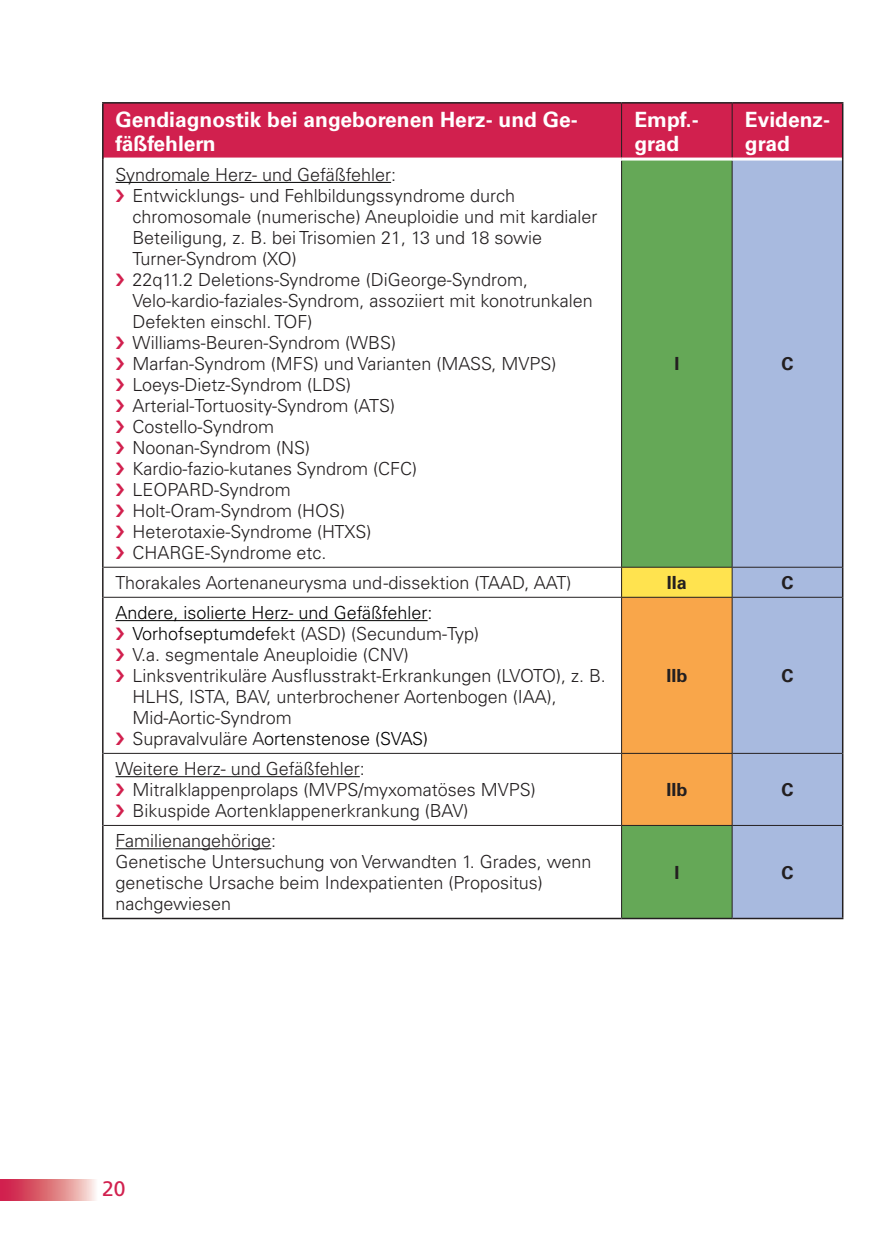
<style>
.page{position:relative;width:893px;height:1259px;background:#fff}
.page>*{position:absolute;margin:0;border:0;box-sizing:border-box;transform-origin:0 0}
.t1{font:700 21px/24px "Univers LT Pro 65";color:#fff}
.t2{font:21px "Frutiger LT Pro";color:#d1204e}
.t3{font:300 18px/21px "Univers LT Pro 45";color:#231f20}
.t4{font:700 18px "Univers LT Pro 65";color:#231f20}
.s1{color:#000}
</style>
<div class="page">
<svg style="left:0;top:1179px;width:96px;height:21px;background:#df7683"></svg>
<div style="left:104px;top:104px;width:738px;height:54px;background:#d1204e"></div>
<div style="left:622px;top:161px;width:110px;height:756px;background:#65a857"></div>
<div style="left:733px;top:161px;width:109px;height:756px;background:#a8badf"></div>
<svg style="left:622px;top:568px;width:220px;height:257px;background:#d0b294"></svg>
<hr style="left:732px;top:104px;width:1px;height:54px;background:#231f20">
<hr style="left:732px;top:567px;width:110px;height:1px;background:#231f20">
<hr style="left:732px;top:597px;width:110px;height:1px;background:#231f20">
<hr style="left:732px;top:825px;width:110px;height:1px;background:#231f20">
<hr style="left:621px;top:104px;width:1px;height:54px;background:#231f20">
<hr style="left:621px;top:161px;width:1px;height:406px;background:#231f20">
<hr style="left:622px;top:567px;width:110px;height:1px;background:#231f20">
<hr style="left:622px;top:597px;width:110px;height:1px;background:#231f20">
<hr style="left:622px;top:753px;width:110px;height:1px;background:#231f20">
<hr style="left:732px;top:161px;width:1px;height:406px;background:#231f20">
<hr style="left:732px;top:567px;width:1px;height:30px;background:#231f20">
<hr style="left:732px;top:597px;width:1px;height:156px;background:#231f20">
<hr style="left:104px;top:567px;width:518px;height:1px;background:#231f20">
<hr style="left:621px;top:567px;width:1px;height:30px;background:#231f20">
<hr style="left:104px;top:597px;width:518px;height:1px;background:#231f20">
<hr style="left:621px;top:597px;width:1px;height:156px;background:#231f20">
<hr style="left:104px;top:753px;width:518px;height:1px;background:#231f20">
<hr style="left:621px;top:754px;width:1px;height:71px;background:#231f20">
<hr style="left:104px;top:825px;width:518px;height:1px;background:#231f20">
<hr style="left:732px;top:753px;width:110px;height:1px;background:#231f20">
<hr style="left:732px;top:754px;width:1px;height:71px;background:#231f20">
<hr style="left:622px;top:825px;width:110px;height:1px;background:#231f20">
<hr style="left:621px;top:826px;width:1px;height:91px;background:#231f20">
<hr style="left:732px;top:826px;width:1px;height:91px;background:#231f20">
<hr style="left:102px;top:102px;width:520px;height:2px;background:#231f20">
<hr style="left:102px;top:104px;width:2px;height:55px;background:#231f20">
<hr style="left:622px;top:102px;width:110px;height:2px;background:#231f20">
<hr style="left:732px;top:102px;width:111px;height:2px;background:#231f20">
<hr style="left:842px;top:104px;width:1px;height:55px;background:#231f20">
<hr style="left:102px;top:159px;width:2px;height:408px;background:#231f20">
<hr style="left:842px;top:159px;width:1px;height:408px;background:#231f20">
<hr style="left:102px;top:567px;width:2px;height:30px;background:#231f20">
<hr style="left:842px;top:567px;width:1px;height:30px;background:#231f20">
<hr style="left:102px;top:597px;width:2px;height:156px;background:#231f20">
<hr style="left:842px;top:597px;width:1px;height:156px;background:#231f20">
<hr style="left:102px;top:753px;width:2px;height:72px;background:#231f20">
<hr style="left:842px;top:753px;width:1px;height:72px;background:#231f20">
<hr style="left:102px;top:825px;width:2px;height:92px;background:#231f20">
<hr style="left:842px;top:825px;width:1px;height:92px;background:#231f20">
<hr style="left:102px;top:917px;width:520px;height:2px;background:#231f20">
<hr style="left:622px;top:917px;width:110px;height:2px;background:#231f20">
<hr style="left:732px;top:917px;width:111px;height:2px;background:#231f20">
<hr style="left:116px;top:182px;width:275px;height:1px;background:#000">
<hr style="left:116px;top:620px;width:312px;height:1px;background:#000">
<hr style="left:116px;top:776px;width:244px;height:1px;background:#000">
<hr style="left:116px;top:848px;width:155px;height:1px;background:#000">
<p class="t1" style="left:116px;top:107px;width:464px">Gendiagnostik bei angeborenen Herz- und Ge&shy;fäßfehlern</p>
<p class="t1" style="left:634px;top:107px;width:66px">Empf.- grad</p>
<p class="t1" style="left:745px;top:107px;width:87px">Evidenz&shy;grad</p>
<p class="t3" style="left:133px;top:164px;width:466px;text-indent:-17px">Syndromale Herz- und Gefäßfehler:<br>Entwicklungs- und Fehlbildungssyndrome durch chromosomale (numerische) Aneuploidie und mit kardialer Beteiligung, z. B. bei Trisomien 21, 13 und 18 sowie Turner-Syndrom (XO)<br>22q11.2 Deletions-Syndrome (DiGeorge-Syndrom, Velo-kardio-faziales-Syndrom, assoziiert mit konotrunkalen Defekten einschl. TOF)<br>Williams-Beuren-Syndrom (WBS)<br>Marfan-Syndrom (MFS) und Varianten (MASS, MVPS)<br>Loeys-Dietz-Syndrom (LDS)<br>Arterial-Tortuosity-Syndrom (ATS)<br>Costello-Syndrom<br>Noonan-Syndrom (NS)<br>Kardio-fazio-kutanes Syndrom (CFC)<br>LEOPARD-Syndrom<br>Holt-Oram-Syndrom (HOS)<br>Heterotaxie-Syndrome (HTXS)<br>CHARGE-Syndrome etc.</p>
<p class="t4" style="left:674px;top:353px;width:7px">I</p>
<p class="t4" style="left:781px;top:353px;width:14px">C</p>
<p class="t3" style="left:116px;top:572px;width:458px">Thorakales Aortenaneurysma und -dissektion (TAAD, AAT)</p>
<p class="t4" style="left:667px;top:572px;width:22px">IIa</p>
<p class="t4" style="left:781px;top:572px;width:14px">C</p>
<p class="t3" style="left:133px;top:602px;width:475px;text-indent:-17px"><span class="s1">Andere, isolierte Herz- und Gefäßfehler:<br>Vorhofseptumdef</span>ekt (ASD) (Secundum-Typ)<br>V.a. segmentale Aneuploidie (CNV)<br>Linksventrikuläre Ausflusstrakt-Erkrankungen (LVOTO), z. B.<br>HLHS, ISTA, BAV, unterbrochener Aortenbogen (IAA), Mid-Aortic-Syndrom<br>Supravalvuläre A<span class="s1">ortenstenose (SVAS)</span></p>
<p class="t4" style="left:666px;top:665px;width:23px">IIb</p>
<p class="t4" style="left:781px;top:665px;width:14px">C</p>
<p class="t3" style="left:133px;top:758px;width:405px;text-indent:-17px">Weitere Herz- und Gefäßfehler:<br>Mitralklappenprolaps (MVPS/myxomatöses MVPS)<br>Bikuspide Aortenklappenerkrankung (BAV)</p>
<p class="t3" style="left:116px;top:830px;width:477px">Familienangehörige:<br>Genetische Untersuchung von Verwandten 1. Grades, wenn genetische Ursache beim Indexpatienten (Propositus) nachgewiesen</p>
<p class="t4" style="left:666px;top:779px;width:23px">IIb</p>
<p class="t4" style="left:781px;top:779px;width:14px">C</p>
<p class="t4" style="left:674px;top:861px;width:7px">I</p>
<p class="t4" style="left:781px;top:861px;width:14px">C</p>
<p class="t2" style="left:102px;top:1176px;width:25px">20</p>
</div>
